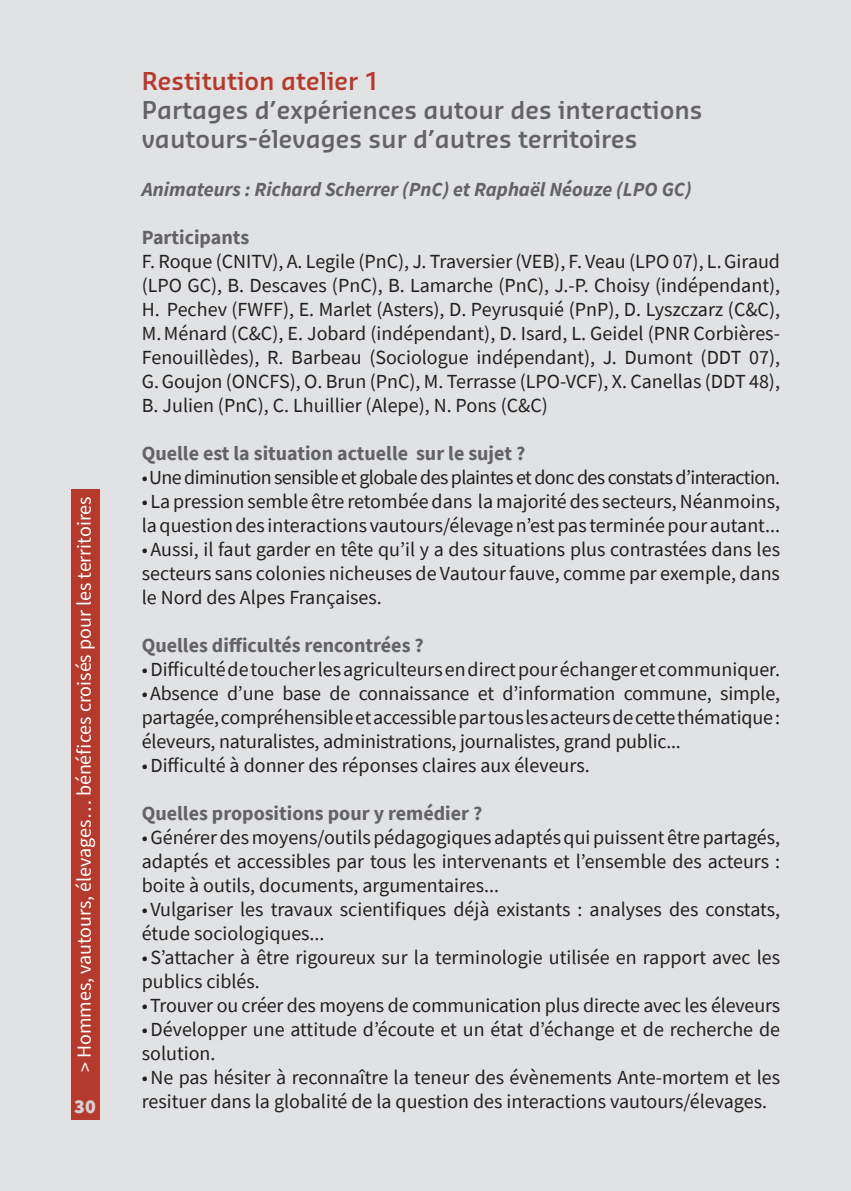
<style>
.page{position:relative;width:851px;height:1191px;background:#fff}
.page>*{position:absolute;margin:0;border:0;box-sizing:border-box;transform-origin:0 0}
.t1{font:600 24px/28.8px "Sansa Pro";color:#636366}
.t2{font:600 24px "Sansa Pro";color:#b53a2e}
.t3{font:20px/24px "Source Sans Pro";color:#231f20}
.t4{font:700 20px "Source Sans Pro";color:#636366}
.t5{font:20px "Source Sans Pro";letter-spacing:-.03em;color:#231f20}
.t6{font:20px "Source Sans Pro";color:#fff}
.t7{font:italic 700 20px "Source Sans Pro";color:#636366}
.t8{font:900 20px "Source Sans Pro";color:#d1d2d4}
</style>
<div class="page">
<div style="left:0;top:0;width:850px;height:1191px;background:#e1e2e4"></div>
<div style="left:71px;top:489px;width:28px;height:631px;background:#b53a2e"></div>
<p class="t6" style="left:72px;top:1072px;width:577px;rotate:-90deg">&gt; Hommes, vautours, élevages… bénéfices croisés pour les territoires</p>
<p class="t8" style="left:74px;top:1093px;width:23px">30</p>
<p class="t2" style="left:142px;top:66px;width:239px">Restitution atelier 1</p>
<p class="t1" style="left:142px;top:95px;width:562px">Partages d’expériences autour des interactions vautours-élevages sur d’autres territoires</p>
<p class="t7" style="left:142px;top:176px;width:551px">Animateurs : Richard Scherrer (PnC) et Raphaël Néouze (LPO GC)</p>
<p class="t4" style="left:142px;top:224px;width:109px">Participants</p>
<p class="t3" style="left:142px;top:249px;width:639px;text-align:justify">F. Roque (CNITV), A. Legile (PnC), J. Traversier (VEB), F. Veau (LPO 07), L.Giraud (LPO GC), B. Descaves (PnC), B. Lamarche (PnC), J.-P. Choisy (indépendant), H. Pechev (FWFF), E. Marlet (Asters), D. Peyrusquié (PnP), D. Lyszczarz (C&amp;C), M.Ménard (C&amp;C), E. Jobard (indépendant), D. Isard, L. Geidel (PNR Corbières-Fenouillèdes), R. Barbeau (Sociologue indépendant), J. Dumont (DDT 07), G.Goujon (ONCFS), O. Brun (PnC), M. Terrasse (LPO-VCF), X. Canellas (DDT 48), B. Julien (PnC), C. Lhuillier (Alepe), N. Pons (C&amp;C)</p>
<p class="t4" style="left:142px;top:440px;width:385px">Quelle est la situation actuelle sur le sujet ?</p>
<p class="t5" style="left:142px;top:465px;width:639px">•Une diminution sensible et globale des plaintes et donc des constats d’interaction.</p>
<p class="t3" style="left:142px;top:489px;width:639px">• La pression semble être retombée dans la majorité des secteurs, Néanmoins, la question des interactions vautours/élevage n’est pas terminée pour autant...</p>
<p class="t3" style="left:142px;top:537px;width:639px;text-align:justify">•Aussi, il faut garder en tête qu’il y a des situations plus contrastées dans les secteurs sans colonies nicheuses de Vautour fauve, comme par exemple, dans le Nord des Alpes Françaises.</p>
<p class="t4" style="left:142px;top:632px;width:283px">Quelles difficultés rencontrées ?</p>
<p class="t3" style="left:142px;top:657px;width:639px">•Difficulté de toucher les agriculteurs en direct pour échanger et communiquer.</p>
<p class="t3" style="left:142px;top:681px;width:639px;text-align:justify">•Absence d’une base de connaissance et d’information commune, simple, partagée, compréhensible et accessible par tous les acteurs de cette thématique: éleveurs, naturalistes, administrations, journalistes, grand public...</p>
<p class="t3" style="left:142px;top:753px;width:449px">•Difficulté à donner des réponses claires aux éleveurs.</p>
<p class="t4" style="left:142px;top:800px;width:342px">Quelles propositions pour y remédier ?</p>
<p class="t3" style="left:142px;top:825px;width:639px;text-align:justify">•Générer des moyens/outils pédagogiques adaptés qui puissent être partagés, adaptés et accessibles par tous les intervenants et l’ensemble des acteurs : boite à outils, documents, argumentaires...</p>
<p class="t3" style="left:142px;top:897px;width:639px">•Vulgariser les travaux scientifiques déjà existants : analyses des constats, étude sociologiques...</p>
<p class="t3" style="left:142px;top:945px;width:639px">•S’attacher à être rigoureux sur la terminologie utilisée en rapport avec les publics ciblés.</p>
<p class="t3" style="left:142px;top:993px;width:639px">•Trouver ou créer des moyens de communication plus directe avec les éleveurs</p>
<p class="t3" style="left:142px;top:1017px;width:639px">•Développer une attitude d’écoute et un état d’échange et de recherche de solution.</p>
<p class="t3" style="left:142px;top:1065px;width:639px">•Ne pas hésiter à reconnaître la teneur des évènements Ante-mortem et les resituer dans la globalité de la question des interactions vautours/élevages.</p>
</div>
